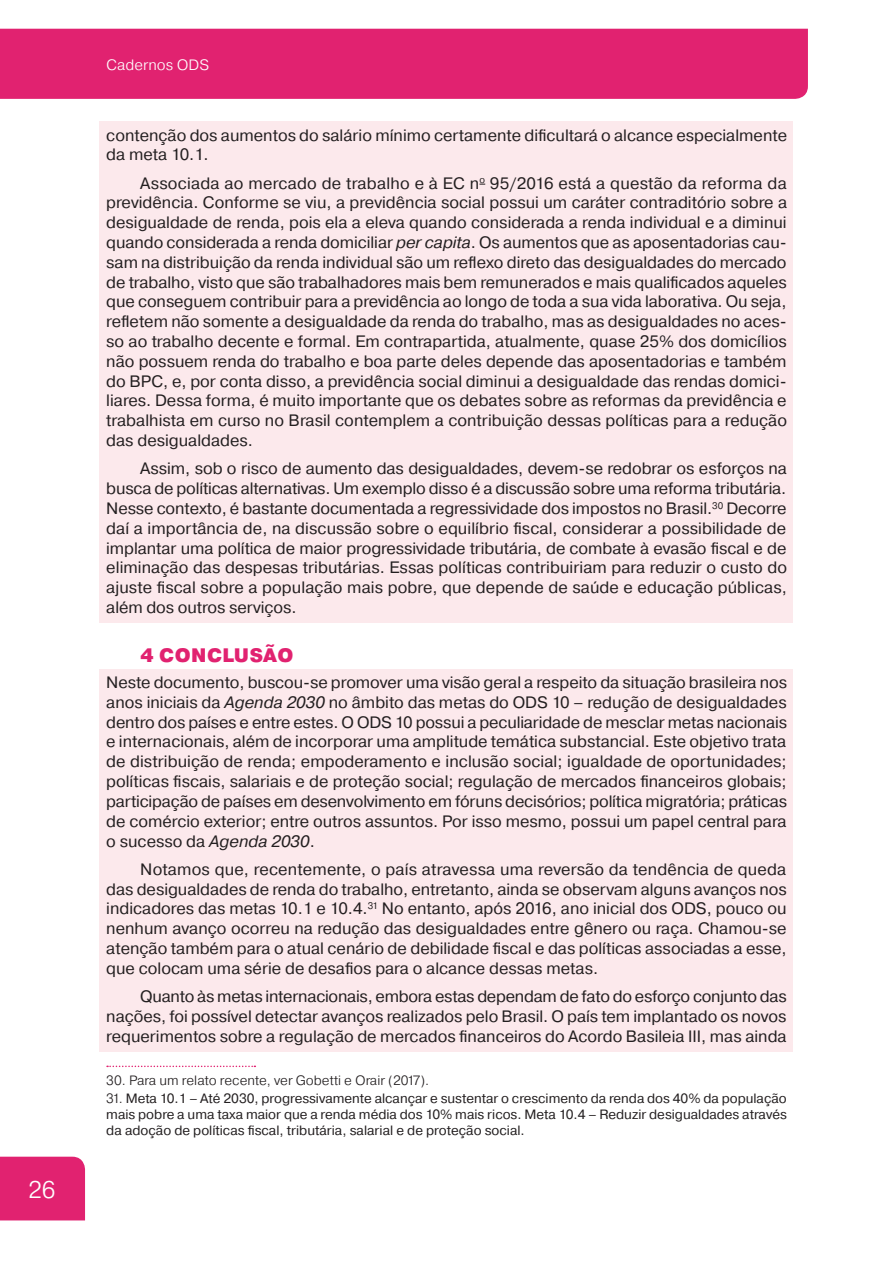
<style>
.page{position:relative;width:893px;height:1263px;background:#fff}
.page>*{position:absolute;margin:0;border:0;box-sizing:border-box;transform-origin:0 0}
.t1{font:300 24px "Pragmatica";color:#fff}
.titulo_1{font:900 19.5px "Pragmatica";letter-spacing:.01em;color:#e12270}
.texto_corrido_-_com{font:16.5px/19.8px "Pragmatica";color:#231f20;text-align:justify}
.texto_corrido{font:16.5px/19.8px "Pragmatica";color:#231f20;text-align:justify}
.t2{font:300 15px "Pragmatica";color:#fff}
.notas_texto{font:13.5px/16.2px "Pragmatica";color:#231f20;text-align:justify}
.notas_texto-2{font:300 13.5px "Pragmatica";color:#231f20}
.s1{font-style:italic}
.s2{font-weight:300}
</style>
<div class="page">
<div style="left:0;top:29px;width:808px;height:70px;background:#e12270"></div>
<div style="left:0;top:1157px;width:85px;height:63px;background:#e12270"></div>
<div style="left:100px;top:121px;width:693px;height:49px;background:#fce9ec"></div>
<div style="left:100px;top:169px;width:693px;height:287px;background:#fce9ec"></div>
<div style="left:100px;top:455px;width:693px;height:168px;background:#fce9ec"></div>
<div style="left:100px;top:669px;width:693px;height:187px;background:#fce9ec"></div>
<div style="left:100px;top:855px;width:693px;height:129px;background:#fce9ec"></div>
<div style="left:100px;top:983px;width:693px;height:69px;background:#fce9ec"></div>
<svg style="left:107px;top:1065px;width:148px;height:2px"></svg>
<h1 class="t1" style="left:28px;top:1174px;width:29px">26</h1>
<p class="t2" style="left:106px;top:55px;width:104px">Cadernos ODS</p>
<p class="texto_corrido_-_com" style="left:106px;top:125px;width:682px">contenção dos aumentos do salário mínimo certamente dificultará o alcance especialmente da meta 10.1.</p>
<p class="texto_corrido_-_com" style="left:106px;top:173px;width:682px;text-indent:34px">Associada ao mercado de trabalho e à EC n<sup>o</sup> 95/2016 está a questão da reforma da previdência. Conforme se viu, a previdência social possui um caráter contraditório sobre a desigualdade de renda, pois ela a eleva quando considerada a renda individual e a diminui quando considerada a renda domiciliar <span class="s1">per capita</span>. Os aumentos que as aposentadorias cau&shy;sam na distribuição da renda individual são um reflexo direto das desigualdades do mercado de trabalho, visto que são trabalhadores mais bem remunerados e mais qualificados aqueles que conseguem contribuir para a previdência ao longo de toda a sua vida laborativa. Ou seja, refletem não somente a desigualdade da renda do trabalho, mas as desigualdades no aces&shy;so ao trabalho decente e formal. Em contrapartida, atualmente, quase 25% dos domicílios não possuem renda do trabalho e boa parte deles depende das aposentadorias e também do BPC, e, por conta disso, a previdência social diminui a desigualdade das rendas domici&shy;liares. Dessa forma, é muito importante que os debates sobre as reformas da previdência e trabalhista em curso no Brasil contemplem a contribuição dessas políticas para a redução das desigualdades.</p>
<p class="texto_corrido_-_com" style="left:106px;top:459px;width:682px;text-indent:34px">Assim, sob o risco de aumento das desigualdades, devem-se redobrar os esforços na busca de políticas alternativas. Um exemplo disso é a discussão sobre uma reforma tributária.<br>Nesse contexto, é bastante documentada a regressividade dos impostos no Brasil.<sup>30</sup> Decorre daí a importância de, na discussão sobre o equilíbrio fiscal, considerar a possibilidade de implantar uma política de maior progressividade tributária, de combate à evasão fiscal e de eliminação das despesas tributárias. Essas políticas contribuiriam para reduzir o custo do ajuste fiscal sobre a população mais pobre, que depende de saúde e educação públicas, além dos outros serviços.</p>
<p class="titulo_1" style="left:140px;top:643px;width:154px">4 CONCLUSÃO</p>
<p class="texto_corrido" style="left:106px;top:673px;width:682px">Neste documento, buscou-se promover uma visão geral a respeito da situação brasileira nos anos iniciais da <span class="s1">Agenda 2030</span> no âmbito das metas do ODS 10 – redução de desigualdades dentro dos países e entre estes. O ODS 10 possui a peculiaridade de mesclar metas nacionais e internacionais, além de incorporar uma amplitude temática substancial. Este objetivo trata de distribuição de renda; empoderamento e inclusão social; igualdade de oportunidades; políticas fiscais, salariais e de proteção social; regulação de mercados financeiros globais; participação de países em desenvolvimento em fóruns decisórios; política migratória; práticas de comércio exterior; entre outros assuntos. Por isso mesmo, possui um papel central para o sucesso da <span class="s1">Agenda 2030</span>.</p>
<p class="texto_corrido_-_com" style="left:106px;top:859px;width:682px;text-indent:34px">Notamos que, recentemente, o país atravessa uma reversão da tendência de queda das desigualdades de renda do trabalho, entretanto, ainda se observam alguns avanços nos indicadores das metas 10.1 e 10.4.<sup>31</sup> No entanto, após 2016, ano inicial dos ODS, pouco ou nenhum avanço ocorreu na redução das desigualdades entre gênero ou raça. Chamou-se atenção também para o atual cenário de debilidade fiscal e das políticas associadas a esse, que colocam uma série de desafios para o alcance dessas metas.</p>
<p class="texto_corrido_-_com" style="left:106px;top:987px;width:682px;text-indent:34px">Quanto às metas internacionais, embora estas dependam de fato do esforço conjunto das nações, foi possível detectar avanços realizados pelo Brasil. O país tem implantado os novos requerimentos sobre a regulação de mercados financeiros do Acordo Basileia III, mas ainda</p>
<p class="notas_texto-2" style="left:106px;top:1071px;width:324px">30. Para um relato recente, ver Gobetti e Orair (2017).</p>
<p class="notas_texto" style="left:106px;top:1090px;width:682px"><span class="s2">31.</span> Meta 10.1 – Até 2030, progressivamente alcançar e sustentar o crescimento da renda dos 40% da população mais pobre a uma taxa maior que a renda média dos 10% mais ricos. Meta 10.4 – Reduzir desigualdades através da adoção de políticas fiscal, tributária, salarial e de proteção social.</p>
</div>
